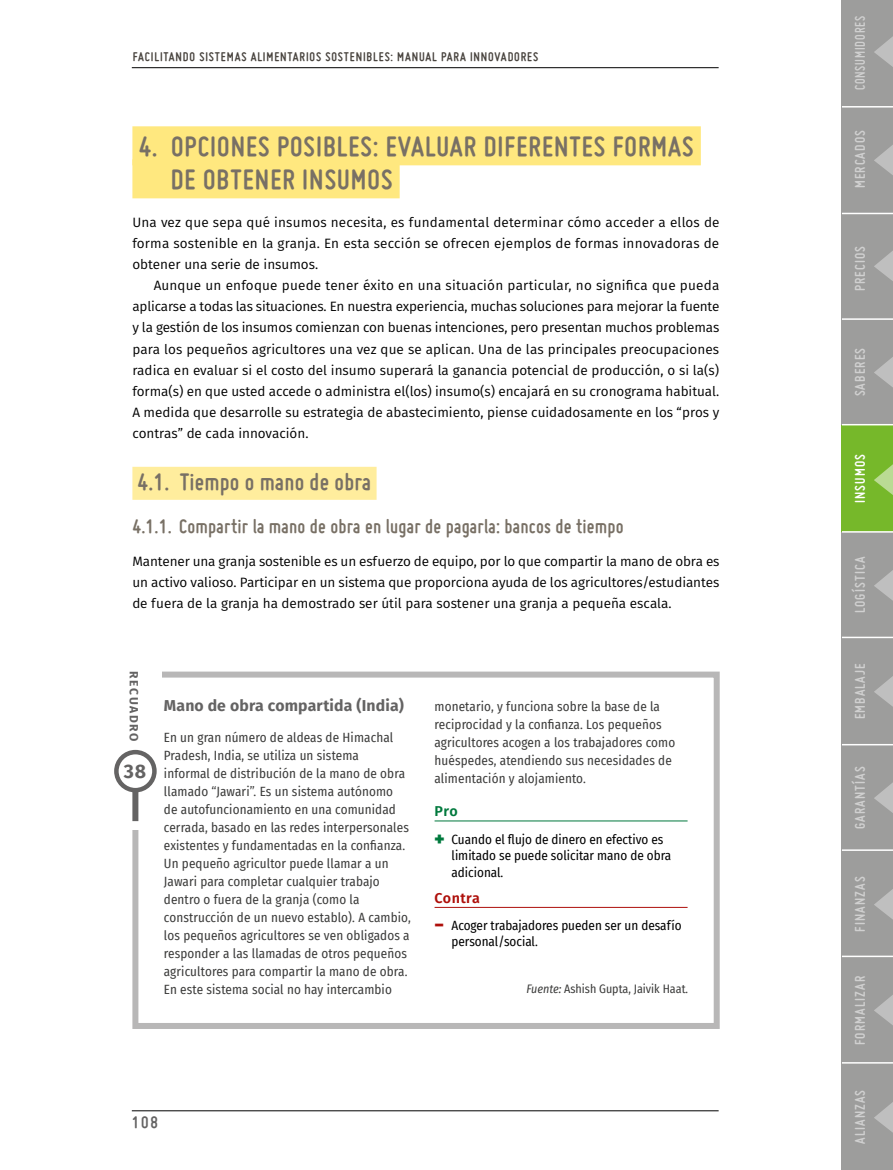
<style>
.page{position:relative;width:893px;height:1170px;background:#fff}
.page>*{position:absolute;margin:0;border:0;box-sizing:border-box;transform-origin:0 0}
.t1{font:700 30px/33px "Miso";letter-spacing:.035em;color:#787065}
.t2{font:700 25.5px "Miso";letter-spacing:.01em;color:#787065}
.t3{font:700 21px "Miso";letter-spacing:.01em;color:#787065}
.t4{font:700 19.5px "Fira Sans";color:#646363}
.t5{font:700 18px "Miso";color:#646363}
.t6{font:700 15.75px "Fira Sans";letter-spacing:.01em;color:#646363}
.t7{font:700 15px "Miso";letter-spacing:.075em;color:#d0d0d0}
.t8{font:700 15px "Miso";letter-spacing:.075em;color:#d0d0d0;scale:.9 1}
.t9{font:700 15px "Miso";letter-spacing:.075em;color:#fff}
.t10{font:600 14.25px "Fira Sans";letter-spacing:.03em;color:#ae0f0a}
.t11{font:600 14.25px "Fira Sans";color:#00793d}
.t12{font:13.5px/21px "Fira Sans";color:#000;text-align:justify}
.t13{font:700 13.5px "Miso";letter-spacing:.065em;color:#49443f}
.t14{font:13.05px/18px "Fira Sans Condensed";letter-spacing:.01em;color:#3c3c3b}
.t15{font:13.05px/16.5px "Fira Sans Condensed";color:#000}
.t16{font:12px "Fira Sans Condensed";color:#3c3c3b}
.t17{font:700 12px "Fira Sans";letter-spacing:.14em;color:#646363}
.s1{font-family:"Fira Sans";font-weight:900;font-size:18px;color:#00793d}
.s2{font-family:"Fira Sans";font-weight:800;font-size:18px;color:#ae0f0a}
.s3{font-style:italic}
</style>
<div class="page">
<hr style="left:132px;top:67px;width:587px;height:1px;background:#000">
<hr style="left:132px;top:1110px;width:587px;height:1px;background:#000">
<div style="left:842px;top:531px;width:51px;height:107px;background:#9d9d9c"></div>
<div style="left:842px;top:850px;width:51px;height:107px;background:#9d9d9c"></div>
<div style="left:842px;top:106px;width:51px;height:107px;background:#9d9d9c"></div>
<div style="left:842px;top:0;width:51px;height:107px;background:#9d9d9c"></div>
<div style="left:842px;top:638px;width:51px;height:106px;background:#9d9d9c"></div>
<div style="left:842px;top:957px;width:51px;height:106px;background:#9d9d9c"></div>
<div style="left:842px;top:1063px;width:51px;height:106px;background:#9d9d9c"></div>
<div style="left:842px;top:319px;width:51px;height:106px;background:#9d9d9c"></div>
<div style="left:842px;top:213px;width:51px;height:106px;background:#9d9d9c"></div>
<div style="left:842px;top:744px;width:51px;height:106px;background:#9d9d9c"></div>
<div style="left:842px;top:425px;width:51px;height:106px;background:#76b82a"></div>
<svg style="left:874px;top:36px;width:19px;height:31px"></svg>
<svg style="left:874px;top:145px;width:19px;height:30px"></svg>
<svg style="left:874px;top:251px;width:19px;height:30px"></svg>
<svg style="left:874px;top:357px;width:19px;height:30px"></svg>
<svg style="left:874px;top:464px;width:19px;height:31px"></svg>
<svg style="left:874px;top:570px;width:19px;height:30px"></svg>
<svg style="left:874px;top:676px;width:19px;height:30px"></svg>
<svg style="left:874px;top:782px;width:19px;height:31px"></svg>
<svg style="left:874px;top:889px;width:19px;height:30px"></svg>
<svg style="left:874px;top:995px;width:19px;height:30px"></svg>
<svg style="left:874px;top:1102px;width:19px;height:30px"></svg>
<hr style="left:842px;top:106px;width:51px;height:1px;background:#fff">
<hr style="left:842px;top:213px;width:51px;height:1px;background:#fff">
<hr style="left:842px;top:318px;width:51px;height:2px;background:#fff">
<hr style="left:842px;top:424px;width:51px;height:1px;background:#fff">
<hr style="left:842px;top:531px;width:51px;height:1px;background:#fff">
<hr style="left:842px;top:636px;width:51px;height:2px;background:#fff">
<hr style="left:842px;top:743px;width:51px;height:2px;background:#fff">
<hr style="left:842px;top:849px;width:51px;height:1px;background:#fff">
<hr style="left:842px;top:955px;width:51px;height:2px;background:#fff">
<hr style="left:842px;top:1061px;width:51px;height:2px;background:#fff">
<div style="left:132px;top:126px;width:569px;height:39px;background:#ffe87f"></div>
<div style="left:132px;top:159px;width:268px;height:39px;background:#ffe87f"></div>
<div style="left:132px;top:467px;width:245px;height:33px;background:#ffed9d"></div>
<hr style="left:435px;top:820px;width:253px;height:1px;background:#00793d">
<hr style="left:435px;top:906px;width:253px;height:1px;background:#ae0f0a">
<div style="left:132px;top:671px;width:588px;height:357px;border:6px solid #b8b7b7"></div>
<div style="left:123px;top:670px;width:39px;height:160px;background:#fff"></div>
<svg style="left:116px;top:752px;width:38px;height:38px"></svg>
<div style="left:114px;top:749px;width:43px;height:43px;border:4px solid #646363;border-radius:50%"></div>
<div style="left:132px;top:789px;width:6px;height:32px;background:#646363"></div>
<p class="t13" style="left:133px;top:49px;width:407px">FACILITANDO SISTEMAS ALIMENTARIOS SOSTENIBLES: MANUAL PARA INNOVADORES</p>
<h1 class="t1" style="left:171px;top:130px;width:524px;text-indent:-32px">4. OPCIONES POSIBLES: EVALUAR DIFERENTES FORMAS<br>DE OBTENER INSUMOS</h1>
<p class="t12" style="left:132px;top:212px;width:589px">Una vez que sepa qué insumos necesita, es fundamental determinar cómo acceder a ellos de forma sostenible en la granja. En esta sección se ofrecen ejemplos de formas innovadoras de obtener una serie de insumos.</p>
<p class="t12" style="left:132px;top:275px;width:589px;text-indent:21px">Aunque un enfoque puede tener éxito en una situación particular, no significa que pueda aplicarse a todas las situaciones. En nuestra experiencia, muchas soluciones para mejorar la fuente y la gestión de los insumos comienzan con buenas intenciones, pero presentan muchos problemas para los pequeños agricultores una vez que se aplican. Una de las principales preocupaciones radica en evaluar si el costo del insumo superará la ganancia potencial de producción, o si la(s) forma(s) en que usted accede o administra el(los) insumo(s) encajará en su cronograma habitual.<br>A medida que desarrolle su estrategia de abastecimiento, piense cuidadosamente en los “pros y contras” de cada innovación.</p>
<h2 class="t2" style="left:138px;top:467px;width:235px">4.1. Tiempo o mano de obra</h2>
<h3 class="t3" style="left:132px;top:514px;width:493px">4.1.1. Compartir la mano de obra en lugar de pagarla: bancos de tiempo</h3>
<p class="t12" style="left:132px;top:551px;width:589px">Mantener una granja sostenible es un esfuerzo de equipo, por lo que compartir la mano de obra es un activo valioso. Participar en un sistema que proporciona ayuda de los agricultores/estudiantes de fuera de la granja ha demostrado ser útil para sostener una granja a pequeña escala.</p>
<p class="t17" style="left:142px;top:670px;width:72px;rotate:90deg">RECUADRO</p>
<h3 class="t4" style="left:124px;top:757px;width:24px">38</h3>
<p class="t6" style="left:164px;top:694px;width:241px">Mano de obra compartida (India)</p>
<p class="t14" style="left:164px;top:728px;width:248px">En un gran número de aldeas de Himachal Pradesh, India, se utiliza un sistema<br>informal de distribución de la mano de obra llamado “Jawari”. Es un sistema autónomo<br>de autofuncionamiento en una comunidad cerrada, basado en las redes interpersonales existentes y fundamentadas en la confianza.<br>Un pequeño agricultor puede llamar a un Jawari para completar cualquier trabajo dentro o fuera de la granja (como la construcción de un nuevo establo). A cambio, los pequeños agricultores se ven obligados a responder a las llamadas de otros pequeños agricultores para compartir la mano de obra.<br>En este sistema social no hay intercambio</p>
<p class="t14" style="left:435px;top:697px;width:242px">monetario, y funciona sobre la base de la reciprocidad y la confianza. Los pequeños agricultores acogen a los trabajadores como huéspedes, atendiendo sus necesidades de alimentación y alojamiento.</p>
<p class="t11" style="left:435px;top:801px;width:25px">Pro</p>
<p class="t15" style="left:452px;top:830px;width:221px;text-indent:-17px"><span class="s1">+</span> Cuando el flujo de dinero en efectivo es limitado se puede solicitar mano de obra adicional.</p>
<p class="t10" style="left:435px;top:887px;width:47px">Contra</p>
<p class="t15" style="left:452px;top:916px;width:232px;text-indent:-17px"><span class="s2">−</span> Acoger trabajadores pueden ser un desafío personal/social.</p>
<p class="t16" style="left:526px;top:979px;width:163px"><span class="s3">Fuente:</span> Ashish Gupta, Jaivik Haat.</p>
<h3 class="t5" style="left:132px;top:1111px;width:28px">108</h3>
<p class="t8" style="left:851px;top:90px;width:84px;rotate:-90deg">CONSUMIDORES</p>
<p class="t7" style="left:851px;top:188px;width:59px;rotate:-90deg">MERCADOS</p>
<p class="t7" style="left:851px;top:291px;width:47px;rotate:-90deg">PRECIOS</p>
<p class="t7" style="left:851px;top:396px;width:50px;rotate:-90deg">SABERES</p>
<p class="t9" style="left:851px;top:503px;width:50px;rotate:-90deg">INSUMOS</p>
<p class="t7" style="left:851px;top:613px;width:58px;rotate:-90deg">LOGÍSTICA</p>
<p class="t7" style="left:851px;top:719px;width:58px;rotate:-90deg">EMBALAJE</p>
<p class="t7" style="left:851px;top:829px;width:64px;rotate:-90deg">GARANTÍAS</p>
<p class="t7" style="left:851px;top:931px;width:57px;rotate:-90deg">FINANZAS</p>
<p class="t7" style="left:851px;top:1044px;width:70px;rotate:-90deg">FORMALIZAR</p>
<p class="t7" style="left:851px;top:1143px;width:56px;rotate:-90deg">ALIANZAS</p>
</div>
